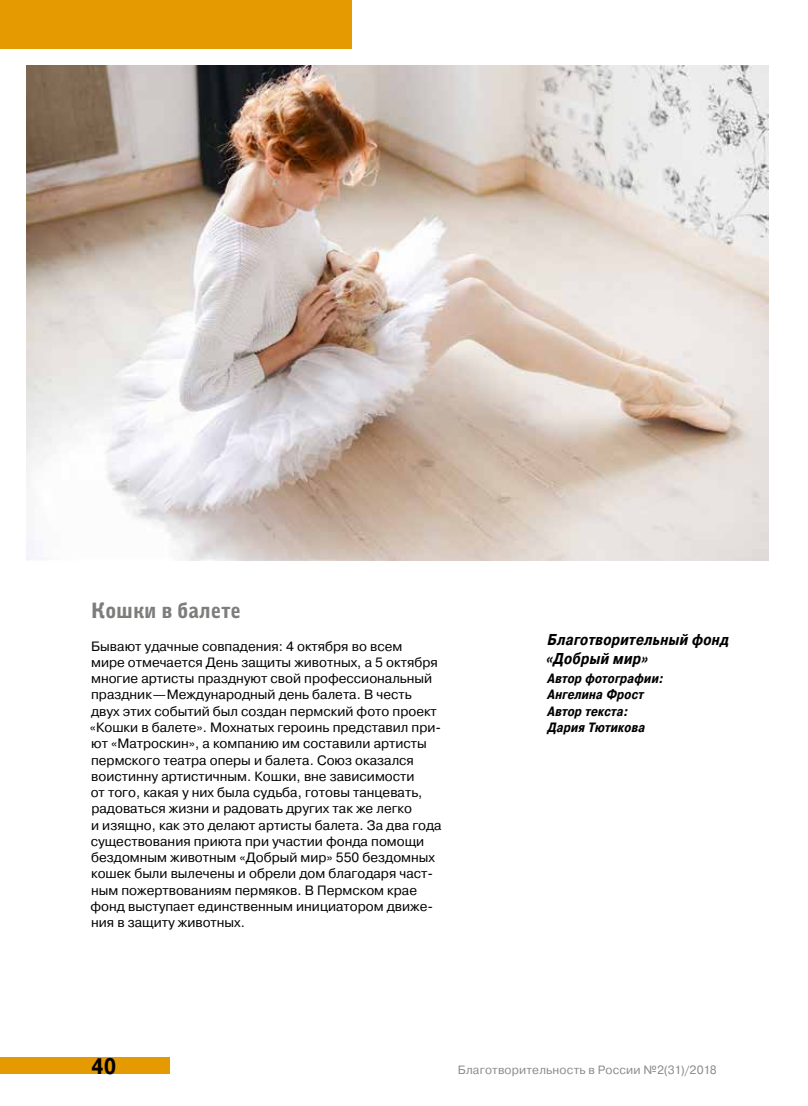
<style>
.page{position:relative;width:808px;height:1106px;background:#fff}
.page>*{position:absolute;margin:0;border:0;box-sizing:border-box;transform-origin:0 0}
.t1{font:700 22.5px "Pragmatica Cond";color:#000}
.t2{font:900 21px "Bell Gothic C";color:#7d7d7c}
.t3{font:italic 700 15.75px/18.9px "Pragmatica Cond";letter-spacing:.01em;color:#000}
.t4{font:13.5px/16.2px "Pragmatica";color:#000}
.t5{font:italic 700 13.5px/16.2px "Pragmatica Cond";color:#000}
.t6{font:12px "Pragmatica";letter-spacing:.015em;color:#8b8b8b}
</style>
<div class="page">
<div style="left:0;top:0;width:352px;height:49px;background:#e49a00"></div>
<img style="left:26px;top:65px;width:743px;height:495px">
<div style="left:0;top:1057px;width:169px;height:16px;background:#e49a00"></div>
<h2 class="t2" style="left:91px;top:597px;width:152px">Кошки в балете</h2>
<p class="t4" style="left:90px;top:638px;width:353px">Бывают удачные совпадения: 4 октября во всем<br>мире отмечается День защиты животных, а 5 октября многие артисты празднуют свой профессиональный праздник—Международный день балета. В честь двух этих событий был создан пермский фото проект «Кошки в балете». Мохнатых героинь представил при&shy;ют «Матроскин», а компанию им составили артисты пермского театра оперы и балета. Союз оказался воистинну артистичным. Кошки, вне зависимости<br>от того, какая у них была судьба, готовы танцевать, радоваться жизни и радовать других так же легко<br>и изящно, как это делают артисты балета. За два года существования приюта при участии фонда помощи бездомным животным «Добрый мир» 550 бездомных кошек были вылечены и обрели дом благодаря част&shy;ным пожертвованиям пермяков. В Пермском крае фонд выступает единственным инициатором движе&shy;ния в защиту животных.</p>
<p class="t3" style="left:546px;top:631px;width:184px">Благотворительный фонд «Добрый мир»</p>
<p class="t5" style="left:547px;top:671px;width:118px">Автор фотографии:<br>Ангелина Фрост<br>Автор текста:<br>Дария Тютикова</p>
<h1 class="t1" style="left:91px;top:1052px;width:27px">40</h1>
<p class="t6" style="left:458px;top:1062px;width:260px">Благотворительность в России №2(31)/2018</p>
</div>
